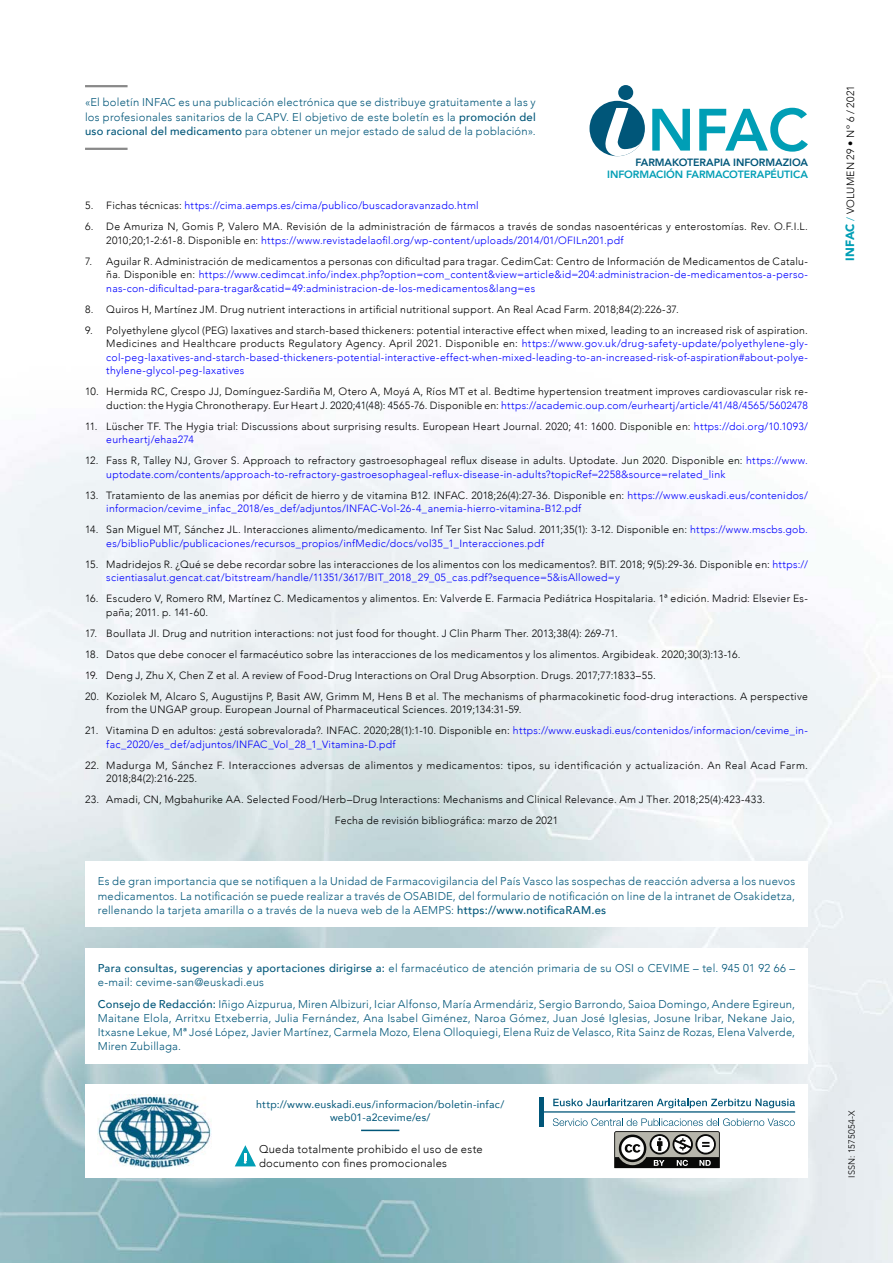
<style>
.page{position:relative;width:893px;height:1263px;background:#fff}
.page>*{position:absolute;margin:0;border:0;box-sizing:border-box;transform-origin:0 0}
.Texto_general{font:300 11.25px/14.2px "Avenir";letter-spacing:.02em;color:#005679;text-align:justify}
.Texto_general-2{font:300 11.25px/14.2px "Avenir";letter-spacing:.02em;color:#000}
.Texto_bibliografia{font:300 10.5px/13.5px "Avenir";letter-spacing:.025em;color:#000}
.Texto_bibliografia-2{font:300 10.5px/13.5px "Avenir";letter-spacing:.025em;color:#00f}
.Texto_general-3{font:10.5px/13.5px "Avenir";letter-spacing:.02em;color:#005679;text-align:center}
.t1{font:800 10.5px "Avenir";letter-spacing:-.01em;color:#009eb5}
.t2{font:800 10.5px "Avenir";letter-spacing:-.01em;color:#005679}
.Texto_general-4{font:300 9px "Avenir";letter-spacing:.02em;color:#000}
.s1{font-weight:500}
.s2{color:#000}
.s3{color:#00f}
.s4{font-weight:900;font-size:12px;color:#009eb5}
.s5{color:#009eb5}
</style>
<div class="page">
<div style="left:589px;top:101px;width:56px;height:55px;background:#005679;border-radius:50%"></div>
<svg style="left:604px;top:108px;width:41px;height:48px"></svg>
<div style="left:618px;top:85px;width:15px;height:15px;background:#005679;border-radius:50%"></div>
<svg style="left:652px;top:109px;width:38px;height:42px"></svg>
<svg style="left:699px;top:108px;width:109px;height:44px"></svg>
<hr style="left:85px;top:85px;width:43px;height:2px;background:#898989">
<hr style="left:85px;top:148px;width:43px;height:2px;background:#898989">
<hr style="left:361px;top:1130px;width:38px;height:1px;background:#005679">
<img style="left:98px;top:1094px;width:113px;height:74px">
<svg style="left:553px;top:1099px;width:242px;height:9px"></svg>
<hr style="left:539px;top:1097px;width:4px;height:30px;background:#005679">
<hr style="left:539px;top:1111px;width:256px;height:1px;background:#005679">
<svg style="left:235px;top:1145px;width:21px;height:21px"></svg>
<svg style="left:553px;top:1118px;width:242px;height:51px"></svg>
<p class="Texto_general" style="left:85px;top:95px;width:452px">«El boletín INFAC es una publicación electrónica que se distribuye gratuitamente a las y los profesionales sanitarios de la CAPV. El objetivo de este boletín es la <span class="s1">promoción del uso racional del medicamento</span> para obtener un mejor estado de salud de la población».</p>
<p class="t2" style="left:635px;top:154px;width:174px">FARMAKOTERAPIA INFORMAZIOA</p>
<p class="t1" style="left:607px;top:167px;width:202px">INFORMACIÓN FARMACOTERAPÉUTICA</p>
<p class="Texto_bibliografia-2" style="left:85px;top:199px;width:395px"><span class="s2">5. Fichas técnicas:</span> https://cima.aemps.es/cima/publico/buscadoravanzado.html</p>
<p class="Texto_bibliografia" style="left:106px;top:220px;width:703px;text-indent:-21px">6. De Amuriza N, Gomis P, Valero MA. Revisión de la administración de fármacos a través de sondas nasoentéricas y enterostomías. Rev. O.F.I.L.<br>2010;20;1-2:61-8. Disponible en: <span class="s3">https://www.revistadelaofil.org/wp-content/uploads/2014/01/OFILn201.pdf</span></p>
<p class="Texto_bibliografia-2" style="left:106px;top:254px;width:703px;text-align:justify;text-indent:-21px"><span class="s2">7. Aguilar R. Administración de medicamentos a personas con dificultad para tragar. CedimCat: Centro de Información de Medicamentos de Catalu&shy;ña. Disponible en:</span> https://www.cedimcat.info/index.php?option=com_content&amp;view=article&amp;id=204:administracion-de-medicamentos-a-perso&shy;nas-con-dificultad-para-tragar&amp;catid=49:administracion-de-los-medicamentos&amp;lang=es</p>
<p class="Texto_bibliografia" style="left:85px;top:302px;width:595px">8. Quiros H, Martínez JM. Drug nutrient interactions in artificial nutritional support. An Real Acad Farm. 2018;84(2):226-37.</p>
<p class="Texto_bibliografia-2" style="left:106px;top:323px;width:703px;text-align:justify;text-indent:-21px"><span class="s2">9. Polyethylene glycol (PEG) laxatives and starch-based thickeners: potential interactive effect when mixed, leading to an increased risk of aspiration.<br>Medicines and Healthcare products Regulatory Agency. April 2021. Disponible en:</span> https://www.gov.uk/drug-safety-update/polyethylene-gly&shy;col-peg-laxatives-and-starch-based-thickeners-potential-interactive-effect-when-mixed-leading-to-an-increased-risk-of-aspiration#about-polye&shy;thylene-glycol-peg-laxatives</p>
<p class="Texto_bibliografia" style="left:85px;top:385px;width:724px;text-align:right">10. Hermida RC, Crespo JJ, Domínguez-Sardiña M, Otero A, Moyá A, Ríos MT et al. Bedtime hypertension treatment improves cardiovascular risk re&shy;duction: the Hygia Chronotherapy. Eur Heart J. 2020;41(48): 4565-76. Disponible en: <span class="s3">https://academic.oup.com/eurheartj/article/41/48/4565/5602478</span></p>
<p class="Texto_bibliografia" style="left:106px;top:419px;width:703px;text-indent:-21px">11. Lüscher TF. The Hygia trial: Discussions about surprising results. European Heart Journal. 2020; 41: 1600. Disponible en: <span class="s3">https://doi.org/10.1093/ eurheartj/ehaa274</span></p>
<p class="Texto_bibliografia-2" style="left:106px;top:454px;width:703px;text-indent:-21px"><span class="s2">12. Fass R, Talley NJ, Grover S. Approach to refractory gastroesophageal reflux disease in adults. Uptodate. Jun 2020. Disponible en:</span> https://www. uptodate.com/contents/approach-to-refractory-gastroesophageal-reflux-disease-in-adults?topicRef=2258&amp;source=related_link</p>
<p class="Texto_bibliografia-2" style="left:106px;top:488px;width:703px;text-indent:-21px"><span class="s2">13. Tratamiento de las anemias por déficit de hierro y de vitamina B12. INFAC. 2018;26(4):27-36. Disponible en:</span> https://www.euskadi.eus/contenidos/ informacion/cevime_infac_2018/es_def/adjuntos/INFAC-Vol-26-4_anemia-hierro-vitamina-B12.pdf</p>
<p class="Texto_bibliografia-2" style="left:106px;top:523px;width:703px;text-indent:-21px"><span class="s2">14. San Miguel MT, Sánchez JL. Interacciones alimento/medicamento. Inf Ter Sist Nac Salud. 2011;35(1): 3-12. Disponible en:</span> https://www.mscbs.gob. es/biblioPublic/publicaciones/recursos_propios/infMedic/docs/vol35_1_Interacciones.pdf</p>
<p class="Texto_bibliografia" style="left:106px;top:557px;width:703px;text-indent:-21px">15. Madridejos R. ¿Qué se debe recordar sobre las interacciones de los alimentos con los medicamentos?. BIT. 2018; 9(5):29-36. Disponible en: <span class="s3">https:// scientiasalut.gencat.cat/bitstream/handle/11351/3617/BIT_2018_29_05_cas.pdf?sequence=5&amp;isAllowed=y</span></p>
<p class="Texto_bibliografia" style="left:106px;top:592px;width:703px;text-indent:-21px">16. Escudero V, Romero RM, Martínez C. Medicamentos y alimentos. En: Valverde E. Farmacia Pediátrica Hospitalaria. 1ª edición. Madrid: Elsevier Es&shy;paña; 2011. p. 141-60.</p>
<p class="Texto_bibliografia" style="left:85px;top:626px;width:534px">17. Boullata JI. Drug and nutrition interactions: not just food for thought. J Clin Pharm Ther. 2013;38(4): 269-71.</p>
<p class="Texto_bibliografia" style="left:85px;top:647px;width:657px">18. Datos que debe conocer el farmacéutico sobre las interacciones de los medicamentos y los alimentos. Argibideak. 2020;30(3):13-16.</p>
<p class="Texto_bibliografia" style="left:85px;top:668px;width:572px">19. Deng J, Zhu X, Chen Z et al. A review of Food-Drug Interactions on Oral Drug Absorption. Drugs. 2017;77:1833–55.</p>
<p class="Texto_bibliografia" style="left:106px;top:689px;width:703px;text-indent:-21px">20. Koziolek M, Alcaro S, Augustijns P, Basit AW, Grimm M, Hens B et al. The mechanisms of pharmacokinetic food-drug interactions. A perspective from the UNGAP group. European Journal of Pharmaceutical Sciences. 2019;134:31-59.</p>
<p class="Texto_bibliografia-2" style="left:106px;top:724px;width:703px;text-indent:-21px"><span class="s2">21. Vitamina D en adultos: ¿está sobrevalorada?. INFAC. 2020;28(1):1-10. Disponible en:</span> https://www.euskadi.eus/contenidos/informacion/cevime_in&shy;fac_2020/es_def/adjuntos/INFAC_Vol_28_1_Vitamina-D.pdf</p>
<p class="Texto_bibliografia" style="left:106px;top:758px;width:703px;text-indent:-21px">22. Madurga M, Sánchez F. Interacciones adversas de alimentos y medicamentos: tipos, su identificación y actualización. An Real Acad Farm.<br>2018;84(2):216-225.</p>
<p class="Texto_bibliografia" style="left:85px;top:793px;width:682px">23. Amadi, CN, Mgbahurike AA. Selected Food/Herb–Drug Interactions: Mechanisms and Clinical Relevance. Am J Ther. 2018;25(4):423-433.</p>
<p class="Texto_bibliografia" style="left:335px;top:814px;width:225px">Fecha de revisión bibliográfica: marzo de 2021</p>
<p class="Texto_general" style="left:98px;top:874px;width:699px">Es de gran importancia que se notifiquen a la Unidad de Farmacovigilancia del País Vasco las sospechas de reacción adversa a los nuevos medicamentos. La notificación se puede realizar a través de OSABIDE, del formulario de notificación on line de la intranet de Osakidetza, rellenando la tarjeta amarilla o a través de la nueva web de la AEMPS: <span class="s1">https://www.notificaRAM.es</span></p>
<p class="Texto_general" style="left:98px;top:961px;width:699px"><span class="s1">Para consultas, sugerencias y aportaciones dirigirse a:</span> el farmacéutico de atención primaria de su OSI o CEVIME – tel. 945 01 92 66 – e-mail: cevime-san@euskadi.eus</p>
<p class="Texto_general" style="left:98px;top:997px;width:699px"><span class="s1">Consejo de Redacción:</span> Iñigo Aizpurua, Miren Albizuri, Iciar Alfonso, María Armendáriz, Sergio Barrondo, Saioa Domingo, Andere Egireun, Maitane Elola, Arritxu Etxeberria, Julia Fernández, Ana Isabel Giménez, Naroa Gómez, Juan José Iglesias, Josune Iribar, Nekane Jaio, Itxasne Lekue, Mª José López, Javier Martínez, Carmela Mozo, Elena Olloquiegi, Elena Ruiz de Velasco, Rita Sainz de Rozas, Elena Valverde, Miren Zubillaga.</p>
<p class="Texto_general-3" style="left:256px;top:1097px;width:250px">http://www.euskadi.eus/informacion/boletin-infac/ web01-a2cevime/es/</p>
<p class="Texto_general-2" style="left:259px;top:1142px;width:225px">Queda totalmente prohibido el uso de este documento con fines promocionales</p>
<p class="Texto_bibliografia" style="left:844px;top:261px;width:177px;rotate:-90deg"><span class="s4">INFAC</span> <span class="s5">/</span> VOLUMEN 29 • Nº 6 / 2021</p>
<p class="Texto_general-4" style="left:846px;top:1178px;width:69px;rotate:-90deg">ISSN: 1575054-X</p>
</div>
